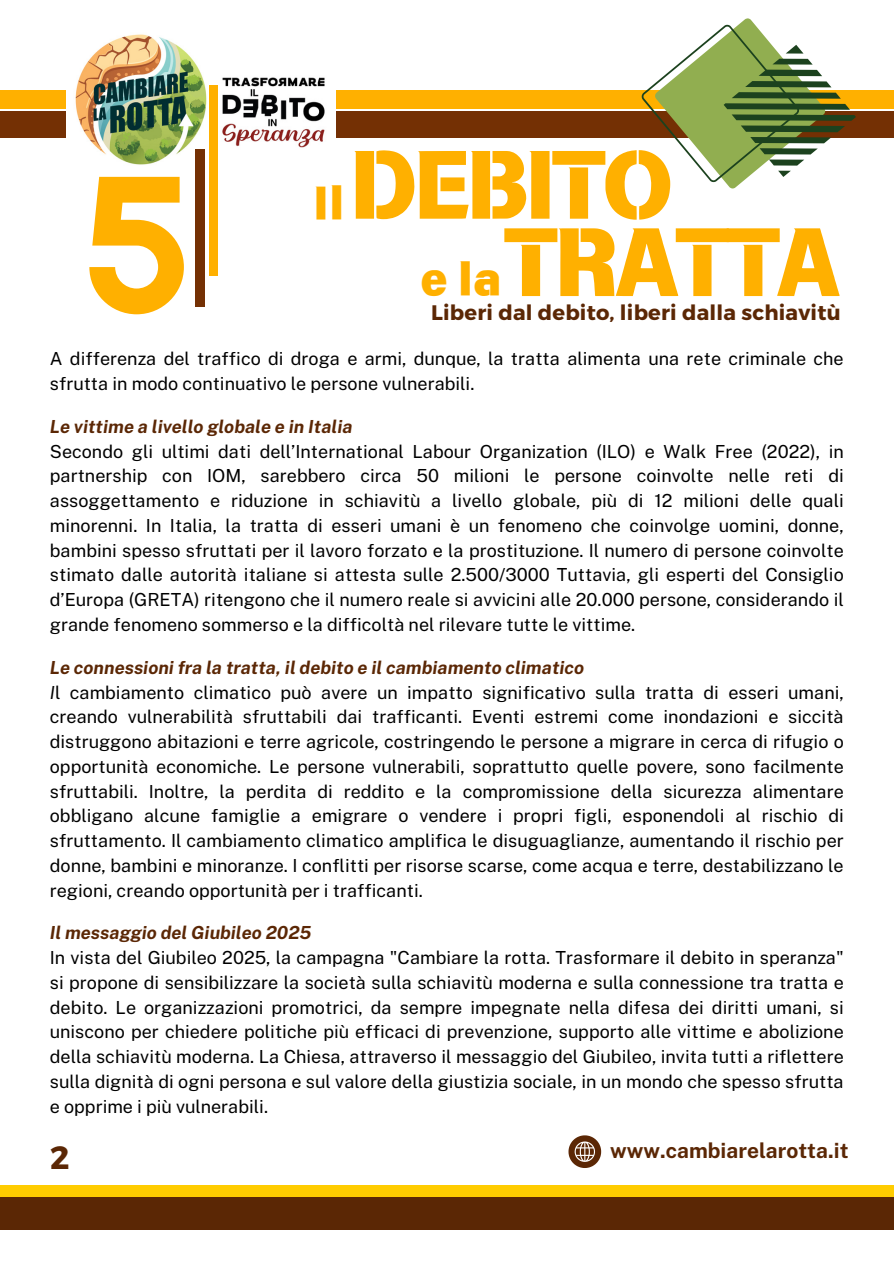
<style>
.page{position:relative;width:894px;height:1264px;background:#fff}
.page>*{position:absolute;margin:0;border:0;box-sizing:border-box;transform-origin:0 0}
.t1{font:90px "Canva Title Bole Latin";letter-spacing:-.065em;color:#ffb000}
.t2{font:43.65px "Canva Title Bole Latin";color:#ffb000}
.t3{font:700 32.25px "Montserrat";color:#5b2705}
.t4{font:700 21px "Montserrat";letter-spacing:.01em;color:#5b2705}
.t5{font:700 21px "Public Sans";color:#5b2705}
.t6{font:18px/24.8px "Public Sans";color:#000;text-align:justify}
.t7{font:italic 700 18px "Public Sans";color:#5b2705}
.s1{font-style:italic}
</style>
<div class="page">
<div style="left:0;top:1195px;width:893px;height:34px;background:#5b2705"></div>
<div style="left:0;top:1185px;width:893px;height:11px;background:#fc0"></div>
<svg style="left:568px;top:1135px;width:33px;height:32px"></svg>
<div style="left:0;top:111px;width:893px;height:26px;background:#743004"></div>
<div style="left:0;top:91px;width:893px;height:18px;background:#ffb000"></div>
<img style="left:219px;top:77px;width:117px;height:71px">
<img style="left:67px;top:34px;width:152px;height:141px">
<div style="left:209px;top:85px;width:9px;height:191px;background:#ffb000"></div>
<div style="left:196px;top:149px;width:9px;height:158px;background:#743004"></div>
<svg style="left:641px;top:18px;width:214px;height:170px"></svg>
<svg style="left:89px;top:177px;width:95px;height:137px"></svg>
<p class="t2" style="left:313px;top:181px;width:33px">Il</p>
<p class="t1" style="left:349px;top:140px;width:326px">DEBITO</p>
<p class="t1" style="left:502px;top:217px;width:340px">TRATTA</p>
<p class="t2" style="left:420px;top:257px;width:83px">ela</p>
<p class="t4" style="left:431px;top:299px;width:411px">Liberi dal debito, liberi dalla schiavitù</p>
<p class="t6" style="left:50px;top:346px;width:795px">A differenza del traffico di droga e armi, dunque, la tratta alimenta una rete criminale che sfrutta in modo continuativo le persone vulnerabili.</p>
<p class="t7" style="left:50px;top:416px;width:304px">Le vittime a livello globale e in Italia</p>
<p class="t6" style="left:50px;top:439px;width:795px">Secondo gli ultimi dati dell’International Labour Organization (ILO) e Walk Free (2022), in partnership con IOM, sarebbero circa 50 milioni le persone coinvolte nelle reti di assoggettamento e riduzione in schiavitù a livello globale, più di 12 milioni delle quali minorenni. In Italia, la tratta di esseri umani è un fenomeno che coinvolge uomini, donne, bambini spesso sfruttati per il lavoro forzato e la prostituzione. Il numero di persone coinvolte stimato dalle autorità italiane si attesta sulle 2.500/3000 Tuttavia, gli esperti del Consiglio d’Europa (GRETA) ritengono che il numero reale si avvicini alle 20.000 persone, considerando il grande fenomeno sommerso e la difficoltà nel rilevare tutte le vittime.</p>
<h1 class="t7" style="left:50px;top:656px;width:535px">Le connessioni fra la tratta, il debito e il cambiamento climatico</h1>
<p class="t6" style="left:50px;top:679px;width:795px"><span class="s1">I</span>l cambiamento climatico può avere un impatto significativo sulla tratta di esseri umani, creando vulnerabilità sfruttabili dai trafficanti. Eventi estremi come inondazioni e siccità distruggono abitazioni e terre agricole, costringendo le persone a migrare in cerca di rifugio o opportunità economiche. Le persone vulnerabili, soprattutto quelle povere, sono facilmente sfruttabili. Inoltre, la perdita di reddito e la compromissione della sicurezza alimentare obbligano alcune famiglie a emigrare o vendere i propri figli, esponendoli al rischio di sfruttamento. Il cambiamento climatico amplifica le disuguaglianze, aumentando il rischio per donne, bambini e minoranze. I conflitti per risorse scarse, come acqua e terre, destabilizzano le regioni, creando opportunità per i trafficanti.</p>
<h2 class="t7" style="left:50px;top:922px;width:263px">Il messaggio del Giubileo 2025</h2>
<h1 class="t6" style="left:50px;top:945px;width:795px">In vista del Giubileo 2025, la campagna "Cambiare la rotta. Trasformare il debito in speranza" si propone di sensibilizzare la società sulla schiavitù moderna e sulla connessione tra tratta e debito. Le organizzazioni promotrici, da sempre impegnate nella difesa dei diritti umani, si uniscono per chiedere politiche più efficaci di prevenzione, supporto alle vittime e abolizione della schiavitù moderna. La Chiesa, attraverso il messaggio del Giubileo, invita tutti a riflettere sulla dignità di ogni persona e sul valore della giustizia sociale, in un mondo che spesso sfrutta e opprime i più vulnerabili.</h1>
<h2 class="t5" style="left:610px;top:1138px;width:240px">www.cambiarelarotta.it</h2>
<h3 class="t3" style="left:50px;top:1136px;width:21px">2</h3>
</div>
